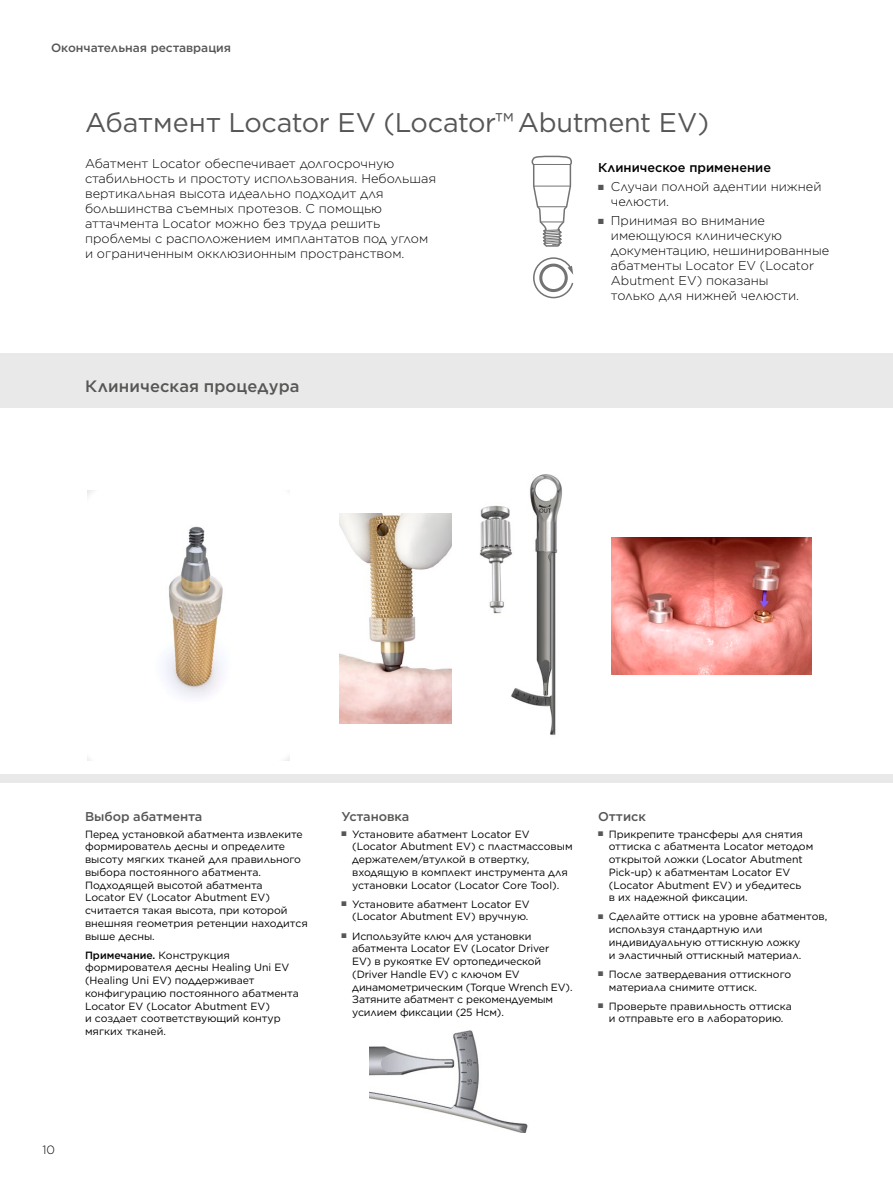
<style>
.page{position:relative;width:893px;height:1191px;background:#fff}
.page>*{position:absolute;margin:0;border:0;box-sizing:border-box;transform-origin:0 0}
.t1{font:27px "Gotham";letter-spacing:-.01em;color:#565655}
.t2{font:500 16.5px "Gotham";letter-spacing:.005em;color:#565655}
.t3{font:300 12.75px/15px "Gotham";color:#000}
.t4{font:500 12.75px "Gotham";letter-spacing:-.005em;color:#565655}
.t5{font:500 12.75px "Gotham";color:#000}
.t6{font:500 12px "Gotham";color:#565655}
.t7{font:300 12px "Gotham";color:#000}
.t8{font:10.5px/12.8px "Gotham";color:#000}
.s1{color:#565655}
.s2{font-weight:500}
</style>
<div class="page">
<div style="left:0;top:353px;width:893px;height:429px;background:#e9e9e9"></div>
<div style="left:0;top:408px;width:893px;height:366px;background:#fff"></div>
<img style="left:370px;top:1030px;width:158px;height:102px">
<img style="left:339px;top:514px;width:113px;height:209px">
<img style="left:88px;top:490px;width:202px;height:270px">
<img style="left:612px;top:537px;width:199px;height:138px">
<img style="left:511px;top:474px;width:51px;height:261px">
<img style="left:479px;top:495px;width:41px;height:123px">
<svg style="left:533px;top:257px;width:40px;height:41px"></svg>
<svg style="left:531px;top:156px;width:41px;height:91px"></svg>
<p class="t6" style="left:51px;top:40px;width:182px">Окончательная реставрация</p>
<h1 class="t1" style="left:85px;top:105px;width:626px">Абатмент Locator EV (Locator™ Abutment EV)</h1>
<p class="t3" style="left:85px;top:155px;width:353px">Абатмент Locator обеспечивает долгосрочную стабильность и простоту использования. Небольшая вертикальная высота идеально подходит для большинства съемных протезов. С помощью аттачмента Locator можно без труда решить проблемы с расположением имплантатов под углом и ограниченным окклюзионным пространством.</p>
<h2 class="t2" style="left:85px;top:375px;width:216px">Клиническая процедура</h2>
<p class="t5" style="left:598px;top:159px;width:174px">Клиническое применение</p>
<p class="t3" style="left:611px;top:179px;width:212px;text-indent:-13px"><span class="s1">■</span> Случаи полной адентии нижней челюсти.</p>
<p class="t3" style="left:611px;top:213px;width:220px;text-indent:-13px"><span class="s1">■</span> Принимая во внимание имеющуюся клиническую документацию, нешинированные абатменты Locator EV (Locator<br>Abutment EV) показаны<br>только для нижней челюсти.</p>
<p class="t4" style="left:85px;top:807px;width:119px">Выбор абатмента</p>
<p class="t8" style="left:85px;top:827px;width:224px">Перед установкой абатмента извлеките формирователь десны и определите высоту мягких тканей для правильного выбора постоянного абатмента.<br>Подходящей высотой абатмента<br>Locator EV (Locator Abutment EV) считается такая высота, при которой внешняя геометрия ретенции находится выше десны.</p>
<p class="t8" style="left:85px;top:948px;width:215px"><span class="s2">Примечание.</span> Конструкция формирователя десны Healing Uni EV (Healing Uni EV) поддерживает конфигурацию постоянного абатмента<br>Locator EV (Locator Abutment EV)<br>и создает соответствующий контур мягких тканей.</p>
<p class="t4" style="left:342px;top:807px;width:69px">Установка</p>
<p class="t8" style="left:352px;top:827px;width:222px;text-indent:-11px"><span class="s1">■</span> Установите абатмент Locator EV (Locator Abutment EV) с пластмассовым держателем/втулкой в отвертку, входящую в комплект инструмента для установки Locator (Locator Core Tool).</p>
<p class="t8" style="left:342px;top:897px;width:189px;text-align:right"><span class="s1">■</span> Установите абатмент Locator EV (Locator Abutment EV) вручную.</p>
<p class="t8" style="left:352px;top:929px;width:222px;text-indent:-11px"><span class="s1">■</span> Используйте ключ для установки абатмента Locator EV (Locator Driver<br>EV) в рукоятке EV ортопедической (Driver Handle EV) с ключом EV динамометрическим (Torque Wrench EV).<br>Затяните абатмент с рекомендуемым усилием фиксации (25 Нсм).</p>
<p class="t4" style="left:598px;top:807px;width:49px">Оттиск</p>
<p class="t8" style="left:609px;top:827px;width:206px;text-indent:-11px"><span class="s1">■</span> Прикрепите трансферы для снятия оттиска с абатмента Locator методом открытой ложки (Locator Abutment<br>Pick-up) к абатментам Locator EV (Locator Abutment EV) и убедитесь<br>в их надежной фиксации.</p>
<p class="t8" style="left:609px;top:910px;width:220px;text-indent:-11px"><span class="s1">■</span> Сделайте оттиск на уровне абатментов, используя стандартную или индивидуальную оттискную ложку<br>и эластичный оттискный материал.</p>
<p class="t8" style="left:609px;top:967px;width:184px;text-indent:-11px"><span class="s1">■</span> После затвердевания оттискного материала снимите оттиск.</p>
<p class="t8" style="left:598px;top:999px;width:195px;text-align:center"><span class="s1">■</span> Проверьте правильность оттиска и отправьте его в лабораторию.</p>
<p class="t7" style="left:43px;top:1142px;width:14px">10</p>
</div>
